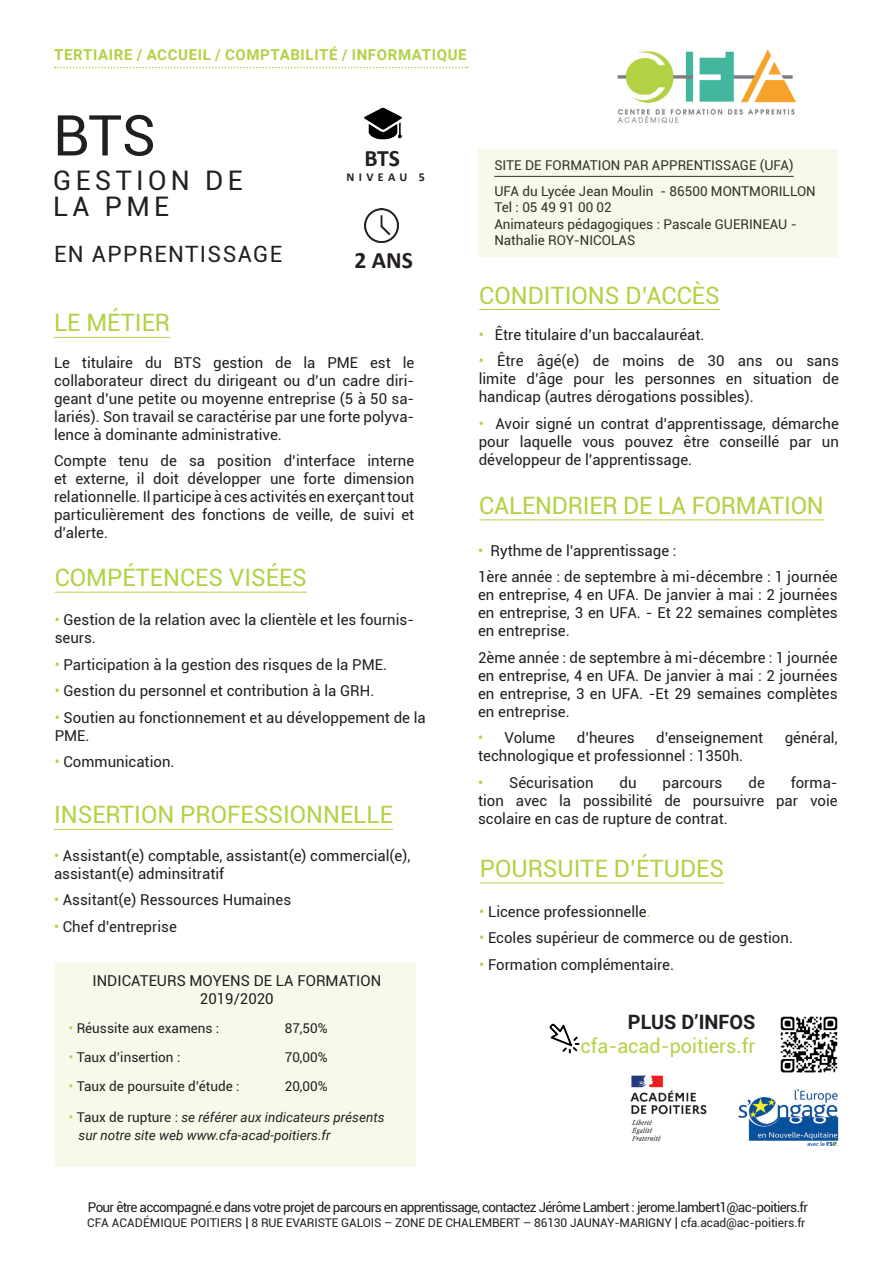
<style>
.page{position:relative;width:893px;height:1263px;background:#fff}
.page>*{position:absolute;margin:0;border:0;box-sizing:border-box;transform-origin:0 0}
.t1{font:56.4px "Roboto";color:#231f20}
.t2{font:27px/25.5px "Roboto";letter-spacing:.16em;color:#231f20}
.t3{font:24px "Roboto";color:#b2d244}
.t4{font:700 23.55px "Calibri";color:#231f20}
.t5{font:22.5px "Roboto";letter-spacing:.06em;color:#231f20}
.t6{font:19.8px "Roboto";color:#b2d244}
.t7{font:700 19.8px "Roboto";color:#231f20}
.t8{font:15px/18px "Roboto";color:#231f20;text-align:justify}
.t9{font:700 15px "Roboto";letter-spacing:.045em;color:#b2d244}
.t10{font:13.5px/16.2px "Roboto";color:#231f20}
.t11{font:13.5px "Roboto";letter-spacing:-.05em;color:#231f20}
.t12{font:italic 13.5px/18px "Roboto";color:#231f20}
.t13{font:700 12.15px "Calibri";letter-spacing:.36em;color:#231f20}
.t14{font:12px "Roboto";letter-spacing:-.01em;color:#231f20}
.s1{color:#b2d244}
.s2{font-style:normal;color:#b2d244}
.s3{font-style:normal}
.s4{font-size:13.5px}
</style>
<div class="page">
<hr style="left:54px;top:337px;width:116px;height:1px;background:#b2d244">
<hr style="left:479px;top:309px;width:241px;height:1px;background:#b2d244">
<hr style="left:480px;top:883px;width:244px;height:1px;background:#b2d244">
<hr style="left:479px;top:519px;width:345px;height:1px;background:#b2d244">
<img style="left:738px;top:1089px;width:101px;height:56px">
<hr style="left:55px;top:592px;width:252px;height:1px;background:#b2d244">
<hr style="left:54px;top:829px;width:339px;height:1px;background:#b2d244">
<svg style="left:55px;top:67px;width:413px;height:1px"></svg>
<img style="left:617px;top:49px;width:179px;height:74px">
<img style="left:364px;top:209px;width:34px;height:34px">
<img style="left:364px;top:107px;width:38px;height:33px">
<img style="left:630px;top:1075px;width:77px;height:66px">
<img style="left:549px;top:1023px;width:30px;height:30px">
<img style="left:780px;top:1016px;width:58px;height:57px">
<div style="left:478px;top:149px;width:359px;height:107px;background:#f6faea"></div>
<div style="left:55px;top:964px;width:360px;height:203px;background:#f6faea"></div>
<p class="t9" style="left:54px;top:44px;width:414px">TERTIAIRE / ACCUEIL / COMPTABILITÉ / INFORMATIQUE</p>
<h1 class="t1" style="left:53px;top:96px;width:104px">BTS</h1>
<h2 class="t2" style="left:53px;top:167px;width:191px">GESTION DE<br>LA PME</h2>
<h3 class="t5" style="left:54px;top:238px;width:230px">EN APPRENTISSAGE</h3>
<h3 class="t3" style="left:54px;top:306px;width:118px">LE MÉTIER</h3>
<h3 class="t4" style="left:365px;top:142px;width:37px">BTS</h3>
<p class="t13" style="left:346px;top:169px;width:80px">NIVEAU 5</p>
<h3 class="t4" style="left:354px;top:244px;width:60px">2 ANS</h3>
<p class="t8" style="left:54px;top:353px;width:362px">Le titulaire du BTS gestion de la PME est le collaborateur direct du dirigeant ou d’un cadre diri&shy;geant d’une petite ou moyenne entreprise (5 à 50 sa&shy;lariés). Son travail se caractérise par une forte polyva&shy;lence à dominante administrative.</p>
<p class="t8" style="left:54px;top:452px;width:362px">Compte tenu de sa position d’interface interne et externe, il doit développer une forte dimension relationnelle. Il participe à ces activités en exerçant tout particulièrement des fonctions de veille, de suivi et d’alerte.</p>
<h3 class="t3" style="left:55px;top:561px;width:254px">COMPÉTENCES VISÉES</h3>
<p class="t8" style="left:55px;top:610px;width:361px"><span class="s1">•</span> Gestion de la relation avec la clientèle et les fournis&shy;seurs.</p>
<p class="t8" style="left:55px;top:655px;width:334px"><span class="s1">•</span> Participation à la gestion des risques de la PME.</p>
<p class="t8" style="left:55px;top:681px;width:321px"><span class="s1">•</span> Gestion du personnel et contribution à la GRH.</p>
<p class="t8" style="left:55px;top:708px;width:373px"><span class="s1">•</span> Soutien au fonctionnement et au développement de la<br>PME.</p>
<p class="t8" style="left:55px;top:752px;width:121px"><span class="s1">•</span> Communication.</p>
<h3 class="t3" style="left:54px;top:798px;width:340px">INSERTION PROFESSIONNELLE</h3>
<p class="t8" style="left:54px;top:846px;width:358px"><span class="s1">•</span> Assistant(e) comptable, assistant(e) commercial(e), assistant(e) adminsitratif</p>
<p class="t8" style="left:54px;top:890px;width:239px"><span class="s1">•</span> Assitant(e) Ressources Humaines</p>
<p class="t8" style="left:54px;top:917px;width:124px"><span class="s1">•</span> Chef d’entreprise</p>
<p class="t8" style="left:92px;top:971px;width:290px;text-align:center">INDICATEURS MOYENS DE LA FORMATION<br>2019/2020</p>
<p class="t10" style="left:69px;top:1020px;width:152px"><span class="s1">•</span> Réussite aux examens :</p>
<p class="t10" style="left:285px;top:1020px;width:44px">87,50%</p>
<p class="t10" style="left:69px;top:1049px;width:113px"><span class="s1">•</span> Taux d’insertion :</p>
<p class="t10" style="left:285px;top:1049px;width:44px">70,00%</p>
<p class="t10" style="left:69px;top:1078px;width:172px"><span class="s1">•</span> Taux de poursuite d’étude :</p>
<p class="t10" style="left:285px;top:1078px;width:44px">20,00%</p>
<p class="t12" style="left:79px;top:1108px;width:307px;text-indent:-10px"><span class="s2">•</span> <span class="s3">Taux de rupture :</span> se référer aux indicateurs présents sur notre site web www.cfa-acad-poitiers.fr</p>
<p class="t10" style="left:494px;top:152px;width:323px;line-height:25.8px">SITE DE FORMATION PAR APPRENTISSAGE (UFA)<br>UFA du Lycée Jean Moulin - 86500 MONTMORILLON</p>
<p class="t10" style="left:494px;top:199px;width:304px">Tel : 05 49 91 00 02<br>Animateurs pédagogiques : Pascale GUERINEAU -<br>Nathalie ROY-NICOLAS</p>
<h3 class="t3" style="left:479px;top:278px;width:242px">CONDITIONS D’ACCÈS</h3>
<p class="t8" style="left:479px;top:325px;width:227px"><span class="s1">•</span> Être titulaire d’un baccalauréat.</p>
<p class="t8" style="left:479px;top:351px;width:362px"><span class="s1">•</span> Être âgé(e) de moins de 30 ans ou sans limite d’âge pour les personnes en situation de handicap (autres dérogations possibles).</p>
<p class="t8" style="left:479px;top:414px;width:362px"><span class="s1">•</span> Avoir signé un contrat d’apprentissage, démarche pour laquelle vous pouvez être conseillé par un développeur de l’apprentissage.</p>
<h3 class="t3" style="left:479px;top:488px;width:346px">CALENDRIER DE LA FORMATION</h3>
<p class="t8" style="left:478px;top:536px;width:361px;line-height:26.5px"><span class="s1">•</span> Rythme de l’apprentissage :<br>1ère année : de septembre à mi-décembre : 1 journée</p>
<p class="t8" style="left:478px;top:585px;width:361px">en entreprise, 4 en UFA. De janvier à mai : 2 journées en entreprise, 3 en UFA. - Et 22 semaines complètes en entreprise.</p>
<p class="t8" style="left:478px;top:648px;width:361px">2ème année : de septembre à mi-décembre : 1 journée en entreprise, 4 en UFA. De janvier à mai : 2 journées en entreprise, 3 en UFA. -Et 29 semaines complètes en entreprise.</p>
<p class="t8" style="left:478px;top:728px;width:79px"><span class="s1">•</span> Volume</p>
<p class="t8" style="left:577px;top:728px;width:60px">d’heures</p>
<p class="t8" style="left:656px;top:728px;width:109px">d’enseignement</p>
<p class="t8" style="left:785px;top:728px;width:54px">général,</p>
<p class="t8" style="left:478px;top:746px;width:267px">technologique et professionnel : 1350h.</p>
<p class="t8" style="left:478px;top:773px;width:117px"><span class="s1">•</span> Sécurisation</p>
<p class="t8" style="left:620px;top:773px;width:19px">du</p>
<p class="t8" style="left:663px;top:773px;width:61px">parcours</p>
<p class="t8" style="left:748px;top:773px;width:18px">de</p>
<p class="t8" style="left:478px;top:773px;width:361px;text-indent:313px">forma&shy;tion avec la possibilité de poursuivre par voie scolaire en cas de rupture de contrat.</p>
<h3 class="t3" style="left:480px;top:851px;width:246px">POURSUITE D’ÉTUDES</h3>
<p class="t8" style="left:479px;top:902px;width:173px"><span class="s1">•</span> Licence professionnelle<span class="s1">.</span></p>
<p class="t8" style="left:479px;top:928px;width:315px"><span class="s1">•</span> Ecoles supérieur de commerce ou de gestion.</p>
<p class="t8" style="left:479px;top:955px;width:196px"><span class="s1">•</span> Formation complémentaire.</p>
<h3 class="t7" style="left:628px;top:1008px;width:129px">PLUS D’INFOS</h3>
<h3 class="t6" style="left:581px;top:1032px;width:176px">cfa-acad-poitiers.fr</h3>
<p class="t11" style="left:88px;top:1197px;width:722px">Pour être accompagné.e dans votre projet de parcours en apprentissage, contactez Jérôme Lambert : jerome.lambert1@ac-poitiers.fr</p>
<p class="t14" style="left:87px;top:1214px;width:720px">CFA ACADÉMIQUE POITIERS <span class="s4">|</span> 8 RUE EVARISTE GALOIS – ZONE DE CHALEMBERT – 86130 JAUNAY-MARIGNY <span class="s4">|</span> cfa.acad@ac-poitiers.fr</p>
</div>
